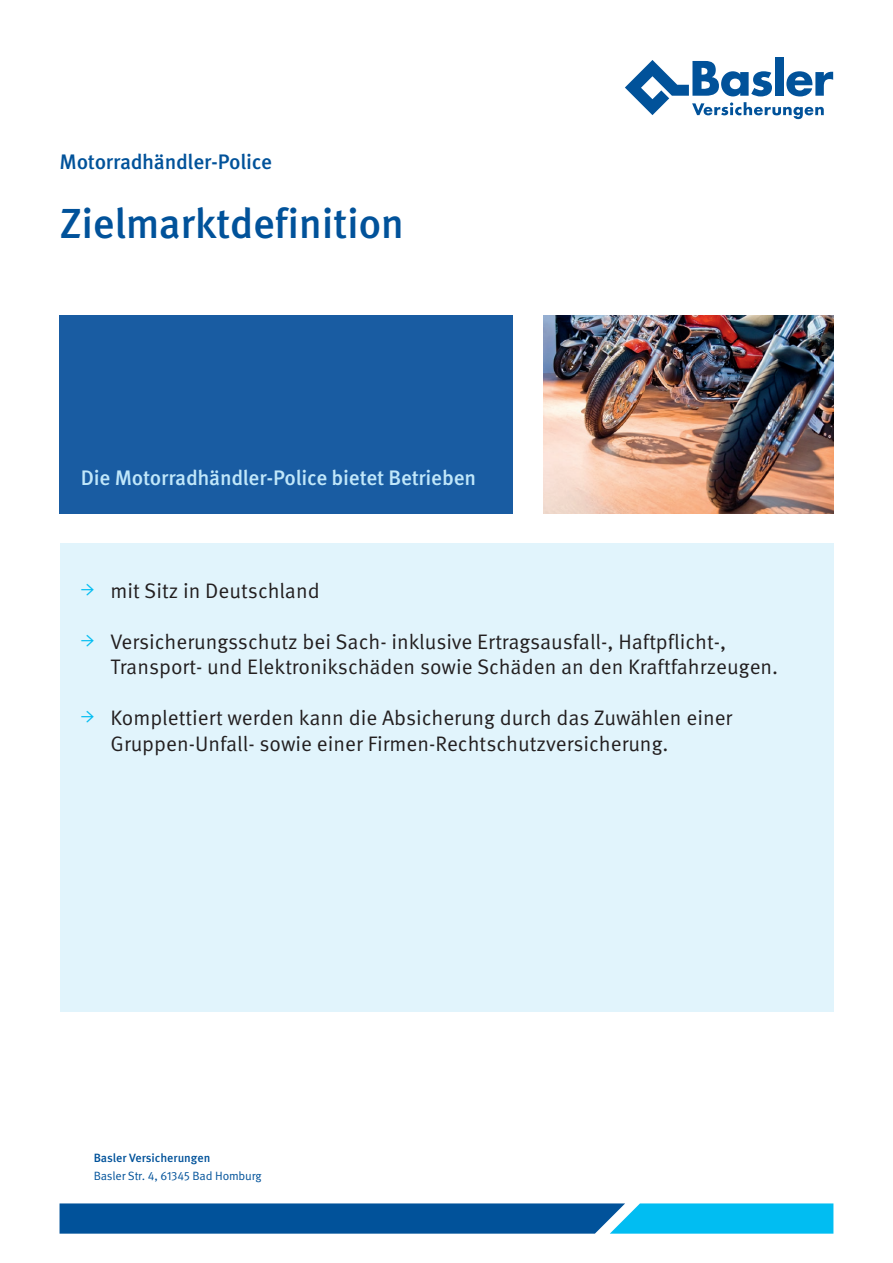
<style>
.page{position:relative;width:893px;height:1263px;background:#fff}
.page>*{position:absolute;margin:0;border:0;box-sizing:border-box;transform-origin:0 0}
._01_Titel_Headline{font:500 42px "Meta Pro";letter-spacing:-.01em;color:#01529a}
._04_Copy{font:21px/25.5px "Meta Pro Norm";color:#231f20}
._03_Subline_Basler_B{font:500 21px "Meta Pro";letter-spacing:-.01em;color:#c0e7fa}
._03_Subline_Basler_B-2{font:500 21px "Meta Pro";letter-spacing:-.01em;color:#01529a}
.t1{font:12px "Meta Pro Norm";letter-spacing:-.015em;color:#01529a}
.t2{font:500 12px "Meta Pro";letter-spacing:-.005em;color:#01529a}
.s1{font-family:"Minion Pro";font-weight:600;color:#01bdf2}
</style>
<div class="page">
<div style="left:60px;top:543px;width:773px;height:468px;background:#e1f4fc"></div>
<svg style="left:60px;top:1203px;width:773px;height:30px;background:#0974b4"></svg>
<div style="left:775px;top:57px;width:8px;height:39px;background:#01529a"></div>
<svg style="left:625px;top:60px;width:208px;height:59px"></svg>
<div style="left:60px;top:316px;width:453px;height:198px;background:#195ca2"></div>
<img style="left:543px;top:316px;width:290px;height:198px">
<p class="_03_Subline_Basler_B-2" style="left:60px;top:145px;width:214px">Motorradhändler-Police</p>
<p class="_01_Titel_Headline" style="left:60px;top:191px;width:346px">Zielmarktdefinition</p>
<p class="_03_Subline_Basler_B" style="left:81px;top:461px;width:397px">Die Motorradhändler-Police bietet Betrieben</p>
<p class="_04_Copy" style="left:81px;top:577px;width:240px"><span class="s1">→</span> mit Sitz in Deutschland</p>
<p class="_04_Copy" style="left:111px;top:628px;width:669px;text-indent:-30px"><span class="s1">→</span> Versicherungsschutz bei Sach- inklusive Ertragsausfall-, Haftpflicht-,<br>Transport- und Elektronikschäden sowie Schäden an den Kraftfahrzeugen.</p>
<p class="_04_Copy" style="left:111px;top:704px;width:623px;text-indent:-30px"><span class="s1">→</span> Komplettiert werden kann die Absicherung durch das Zuwählen einer<br>Gruppen-Unfall- sowie einer Firmen-Rechtschutzversicherung.</p>
<p class="t2" style="left:94px;top:1149px;width:118px">Basler Versicherungen</p>
<p class="t1" style="left:94px;top:1166px;width:169px">Basler Str. 4, 61345 Bad Homburg</p>
</div>
